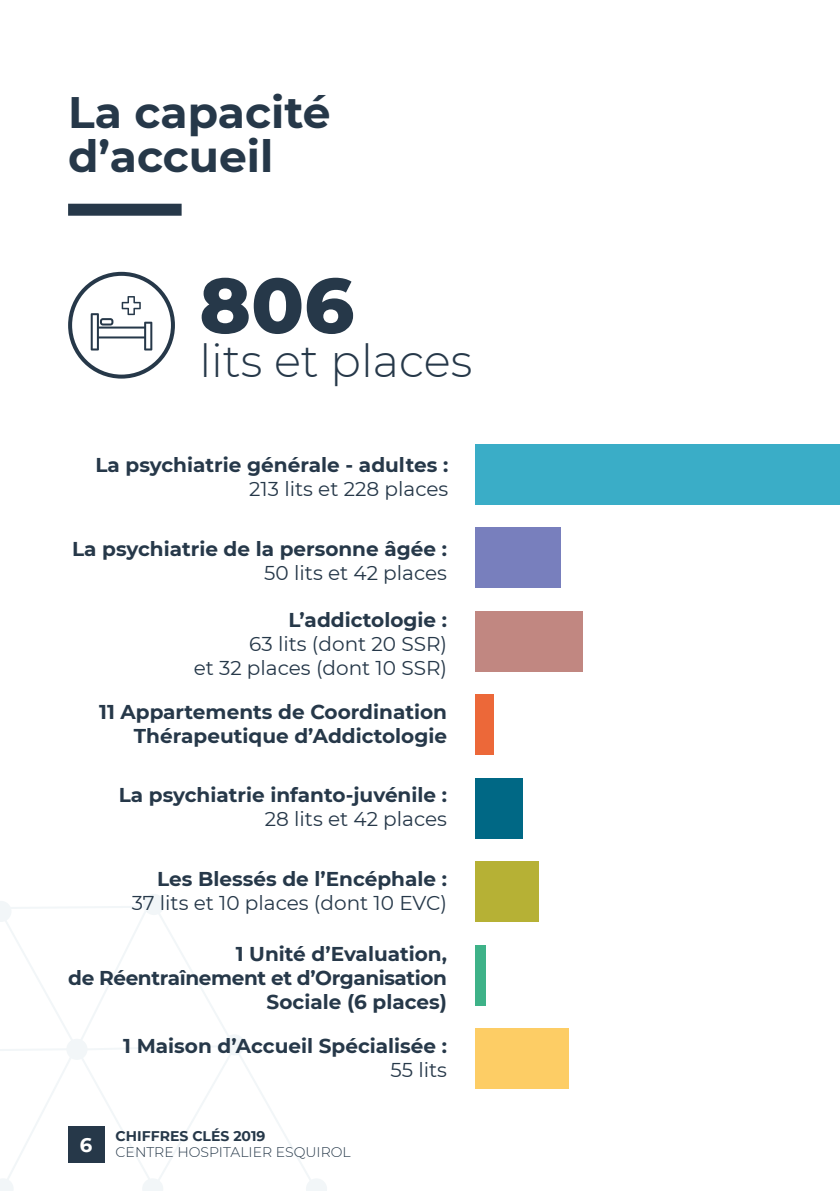
<style>
.page{position:relative;width:840px;height:1191px;background:#fff}
.page>*{position:absolute;margin:0;border:0;box-sizing:border-box;transform-origin:0 0}
.t1{font:800 77.4px "Montserrat";color:#263849}
.t2{font:300 45px "Montserrat";color:#263849}
.t3{font:700 44px/44px "Montserrat";color:#263849}
.t4{font:700 20px/24px "Montserrat";color:#263849;text-align:right}
.t5{font:20px "Montserrat";color:#263849}
.t6{font:700 19.6px "Montserrat";color:#fff}
.t7{font:300 14px "Montserrat";color:#263849}
.t8{font:700 14px "Montserrat";color:#263849}
</style>
<div class="page">
<svg style="left:0;top:894px;width:327px;height:297px"></svg>
<div style="left:68px;top:1126px;width:36px;height:36px;background:#263849"></div>
<div style="left:68px;top:204px;width:113px;height:12px;background:#263849"></div>
<svg style="left:91px;top:296px;width:61px;height:54px"></svg>
<div style="left:68px;top:272px;width:107px;height:106px;border:4px solid #263849;border-radius:50%"></div>
<div style="left:475px;top:1028px;width:94px;height:61px;background:#fdcd65"></div>
<div style="left:475px;top:944px;width:10px;height:61px;background:#3eb288"></div>
<div style="left:475px;top:861px;width:63px;height:61px;background:#b6b135"></div>
<div style="left:475px;top:777px;width:48px;height:61px;background:#006885"></div>
<div style="left:475px;top:694px;width:19px;height:61px;background:#ec6839"></div>
<div style="left:475px;top:611px;width:107px;height:61px;background:#c18781"></div>
<div style="left:475px;top:527px;width:85px;height:61px;background:#787fbd"></div>
<div style="left:475px;top:444px;width:364px;height:61px;background:#3aadc7"></div>
<p class="t3" style="left:68px;top:88px;width:264px">La capacité d’accueil</p>
<p class="t1" style="left:199px;top:249px;width:156px">806</p>
<p class="t2" style="left:199px;top:330px;width:274px">lits et places</p>
<p class="t4" style="left:95px;top:452px;width:354px">La psychiatrie générale - adultes :</p>
<p class="t5" style="left:249px;top:475px;width:200px">213 lits et 228 places</p>
<p class="t4" style="left:72px;top:535px;width:376px">La psychiatrie de la personne âgée :</p>
<p class="t5" style="left:264px;top:559px;width:184px">50 lits et 42 places</p>
<p class="t4" style="left:288px;top:607px;width:160px">L’addictologie :</p>
<p class="t5" style="left:249px;top:630px;width:199px">63 lits (dont 20 SSR)</p>
<p class="t5" style="left:193px;top:654px;width:255px">et 32 places (dont 10 SSR)</p>
<p class="t4" style="left:99px;top:698px;width:349px">11 Appartements de Coordination<br>Thérapeutique d’Addictologie</p>
<p class="t4" style="left:119px;top:782px;width:329px">La psychiatrie infanto-juvénile :</p>
<p class="t5" style="left:264px;top:805px;width:184px">28 lits et 42 places</p>
<p class="t4" style="left:157px;top:865px;width:291px">Les Blessés de l’Encéphale :</p>
<p class="t5" style="left:132px;top:889px;width:316px">37 lits et 10 places (dont 10 EVC)</p>
<p class="t4" style="left:68px;top:940px;width:380px">1 Unité d’Evaluation,<br>de Réentraînement et d’Organisation<br>Sociale (6 places)</p>
<p class="t4" style="left:123px;top:1032px;width:325px">1 Maison d’Accueil Spécialisée :</p>
<p class="t5" style="left:390px;top:1055px;width:58px">55 lits</p>
<p class="t6" style="left:80px;top:1131px;width:14px">6</p>
<p class="t8" style="left:115px;top:1126px;width:151px">CHIFFRES CLÉS 2019</p>
<p class="t7" style="left:115px;top:1142px;width:236px">CENTRE HOSPITALIER ESQUIROL</p>
</div>
